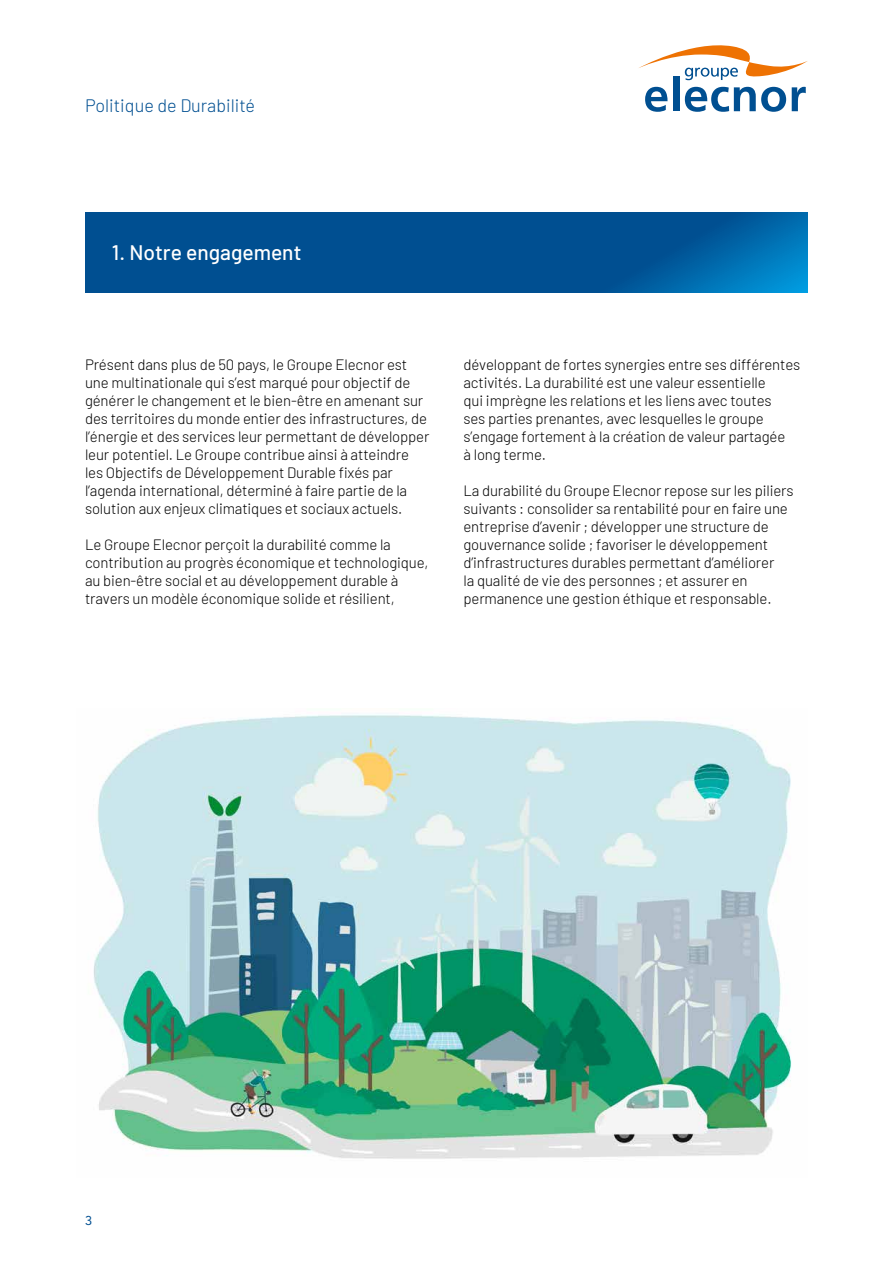
<style>
.page{position:relative;width:893px;height:1263px;background:#fff}
.page>*{position:absolute;margin:0;border:0;box-sizing:border-box;transform-origin:0 0}
.t1{font:500 21px "Barlow";color:#fff}
.t2{font:300 18px "Barlow";color:#004f91}
.t3{font:300 15px/18px "Barlow";letter-spacing:-.01em;color:#000}
.t4{font:12.75px "Avenir LT Std";color:#004f91}
</style>
<div class="page">
<svg style="left:645px;top:87px;width:22px;height:25px"></svg>
<div style="left:673px;top:76px;width:6px;height:35px;background:#004f91"></div>
<svg style="left:685px;top:87px;width:101px;height:25px"></svg>
<svg style="left:792px;top:87px;width:14px;height:24px"></svg>
<svg style="left:639px;top:45px;width:169px;height:36px"></svg>
<img style="left:93px;top:715px;width:699px;height:444px">
<svg style="left:85px;top:213px;width:723px;height:79px;background:#005496"></svg>
<p class="t2" style="left:85px;top:93px;width:172px">Politique de Durabilité</p>
<h1 class="t1" style="left:112px;top:237px;width:191px">1. Notre engagement</h1>
<p class="t3" style="left:85px;top:355px;width:346px">Présent dans plus de 50 pays, le Groupe Elecnor est une multinationale qui s’est marqué pour objectif de générer le changement et le bien-être en amenant sur des territoires du monde entier des infrastructures, de l’énergie et des services leur permettant de développer leur potentiel. Le Groupe contribue ainsi à atteindre les Objectifs de Développement Durable fixés par l’agenda international, déterminé à faire partie de la solution aux enjeux climatiques et sociaux actuels.</p>
<p class="t3" style="left:85px;top:535px;width:345px">Le Groupe Elecnor perçoit la durabilité comme la contribution au progrès économique et technologique, au bien-être social et au développement durable à travers un modèle économique solide et résilient,</p>
<p class="t3" style="left:463px;top:355px;width:338px">développant de fortes synergies entre ses différentes activités. La durabilité est une valeur essentielle<br>qui imprègne les relations et les liens avec toutes<br>ses parties prenantes, avec lesquelles le groupe s’engage fortement à la création de valeur partagée<br>à long terme.</p>
<p class="t3" style="left:463px;top:481px;width:332px">La durabilité du Groupe Elecnor repose sur les piliers suivants : consolider sa rentabilité pour en faire une entreprise d’avenir ; développer une structure de gouvernance solide ; favoriser le développement d’infrastructures durables permettant d’améliorer<br>la qualité de vie des personnes ; et assurer en permanence une gestion éthique et responsable.</p>
<p class="t4" style="left:85px;top:1213px;width:9px">3</p>
</div>
